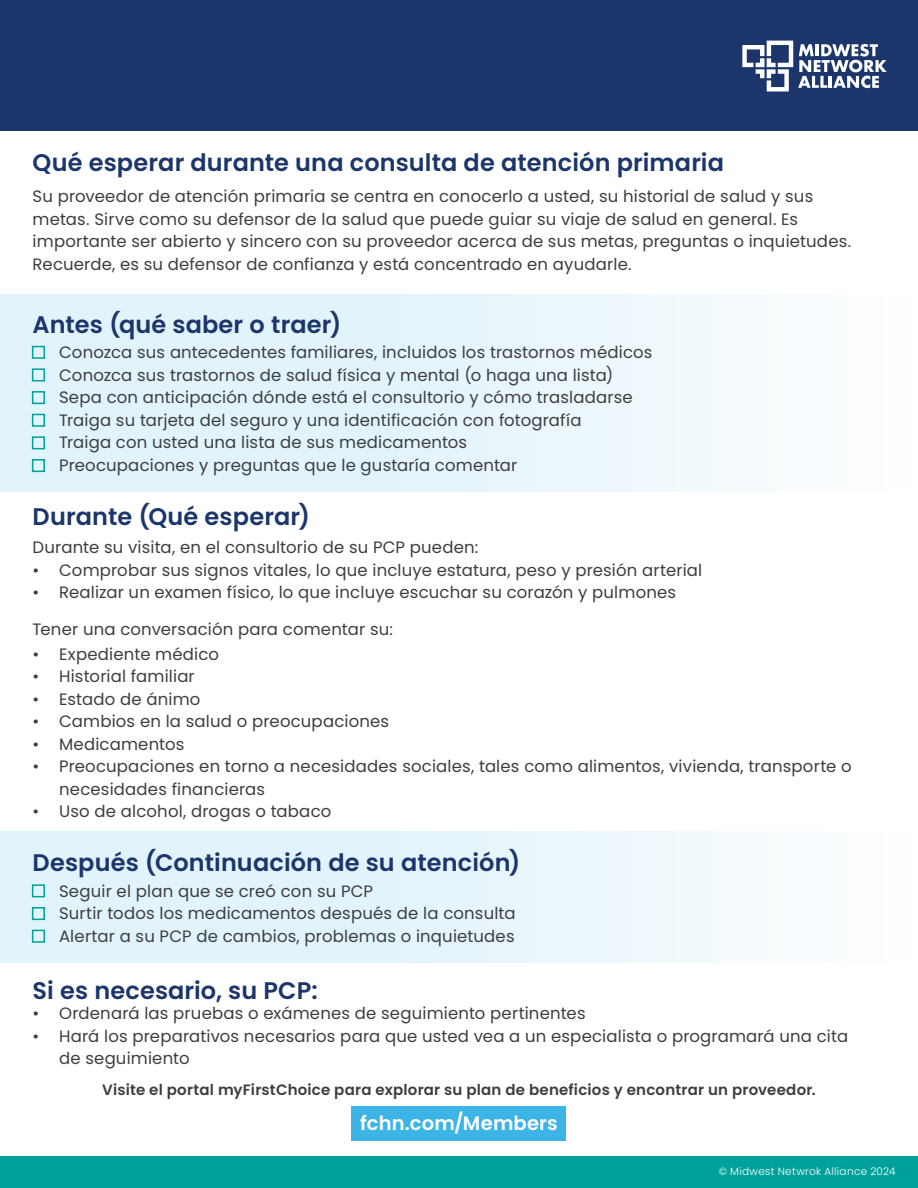
<style>
.page{position:relative;width:918px;height:1188px;background:#fff}
.page>*{position:absolute;margin:0;border:0;box-sizing:border-box;transform-origin:0 0}
.t1{font:600 24px "Poppins";letter-spacing:.005em;color:#1c366c}
.t2{font:600 19.5px "Poppins";letter-spacing:.005em;color:#fff}
.t3{font:16.5px/22.5px "Poppins";letter-spacing:.01em;color:#3e3e3f}
.t4{font:600 15px "Poppins";letter-spacing:.015em;color:#3e3e3f}
.t5{font:300 10.5px "Poppins";letter-spacing:.03em;color:#fff}
</style>
<div class="page">
<div style="left:352px;top:1106px;width:214px;height:34px;background:#3cb4e5"></div>
<div style="left:0;top:295px;width:918px;height:197px;background:linear-gradient(to right,#daf0fa,#fafdfe)"></div>
<div style="left:0;top:831px;width:918px;height:132px;background:linear-gradient(to right,#daf0fa,#f9fdfe)"></div>
<div style="left:0;top:0;width:918px;height:131px;background:#1c366c"></div>
<div style="left:0;top:1156px;width:918px;height:32px;background:#00a19b"></div>
<div style="left:32px;top:368px;width:13px;height:13px;border:2px solid #00a19b"></div>
<div style="left:32px;top:346px;width:13px;height:13px;border:2px solid #00a19b"></div>
<div style="left:32px;top:391px;width:13px;height:13px;border:2px solid #00a19b"></div>
<div style="left:32px;top:414px;width:13px;height:13px;border:2px solid #00a19b"></div>
<div style="left:32px;top:436px;width:13px;height:13px;border:2px solid #00a19b"></div>
<div style="left:32px;top:459px;width:13px;height:13px;border:2px solid #00a19b"></div>
<div style="left:32px;top:907px;width:13px;height:13px;border:2px solid #00a19b"></div>
<div style="left:32px;top:884px;width:13px;height:13px;border:2px solid #00a19b"></div>
<div style="left:32px;top:930px;width:13px;height:13px;border:2px solid #00a19b"></div>
<svg style="left:742px;top:41px;width:145px;height:50px"></svg>
<h1 class="t1" style="left:33px;top:149px;width:693px">Qué esperar durante una consulta de atención primaria</h1>
<p class="t3" style="left:33px;top:185px;width:820px">Su proveedor de atención primaria se centra en conocerlo a usted, su historial de salud y sus metas. Sirve como su defensor de la salud que puede guiar su viaje de salud en general. Es importante ser abierto y sincero con su proveedor acerca de sus metas, preguntas o inquietudes.<br>Recuerde, es su defensor de confianza y está concentrado en ayudarle.</p>
<h1 class="t1" style="left:33px;top:310px;width:310px">Antes (qué saber o traer)</h1>
<p class="t3" style="left:59px;top:341px;width:595px">Conozca sus antecedentes familiares, incluidos los trastornos médicos Conozca sus trastornos de salud física y mental (o haga una lista)<br>Sepa con anticipación dónde está el consultorio y cómo trasladarse Traiga su tarjeta del seguro y una identificación con fotografía<br>Traiga con usted una lista de sus medicamentos<br>Preocupaciones y preguntas que le gustaría comentar</p>
<h1 class="t1" style="left:33px;top:502px;width:279px">Durante (Qué esperar)</h1>
<p class="t3" style="left:33px;top:536px;width:447px">Durante su visita, en el consultorio de su PCP pueden:</p>
<p class="t3" style="left:33px;top:559px;width:671px">• Comprobar sus signos vitales, lo que incluye estatura, peso y presión arterial</p>
<p class="t3" style="left:33px;top:581px;width:645px">• Realizar un examen físico, lo que incluye escuchar su corazón y pulmones</p>
<p class="t3" style="left:33px;top:618px;width:362px">Tener una conversación para comentar su:</p>
<p class="t3" style="left:33px;top:643px;width:188px">• Expediente médico</p>
<p class="t3" style="left:33px;top:665px;width:164px">• Historial familiar</p>
<p class="t3" style="left:33px;top:688px;width:169px">• Estado de ánimo</p>
<p class="t3" style="left:33px;top:710px;width:358px">• Cambios en la salud o preocupaciones</p>
<p class="t3" style="left:33px;top:733px;width:153px">• Medicamentos</p>
<p class="t3" style="left:59px;top:755px;width:794px;text-indent:-26px">• Preocupaciones en torno a necesidades sociales, tales como alimentos, vivienda, transporte o necesidades financieras</p>
<p class="t3" style="left:33px;top:800px;width:300px">• Uso de alcohol, drogas o tabaco</p>
<h1 class="t1" style="left:33px;top:849px;width:489px">Después (Continuación de su atención)</h1>
<p class="t3" style="left:59px;top:880px;width:458px">Seguir el plan que se creó con su PCP<br>Surtir todos los medicamentos después de la consulta<br>Alertar a su PCP de cambios, problemas o inquietudes</p>
<h1 class="t1" style="left:33px;top:976px;width:287px">Si es necesario, su PCP:</h1>
<p class="t3" style="left:33px;top:1002px;width:554px">• Ordenará las pruebas o exámenes de seguimiento pertinentes</p>
<p class="t3" style="left:59px;top:1025px;width:791px;text-indent:-26px">• Hará los preparativos necesarios para que usted vea a un especialista o programará una cita de seguimiento</p>
<p class="t4" style="left:102px;top:1081px;width:715px">Visite el portal myFirstChoice para explorar su plan de beneficios y encontrar un proveedor.</p>
<p class="t2" style="left:360px;top:1112px;width:199px">fchn.com/Members</p>
<p class="t5" style="left:719px;top:1165px;width:178px">© Midwest Netwrok Alliance 2024</p>
</div>
